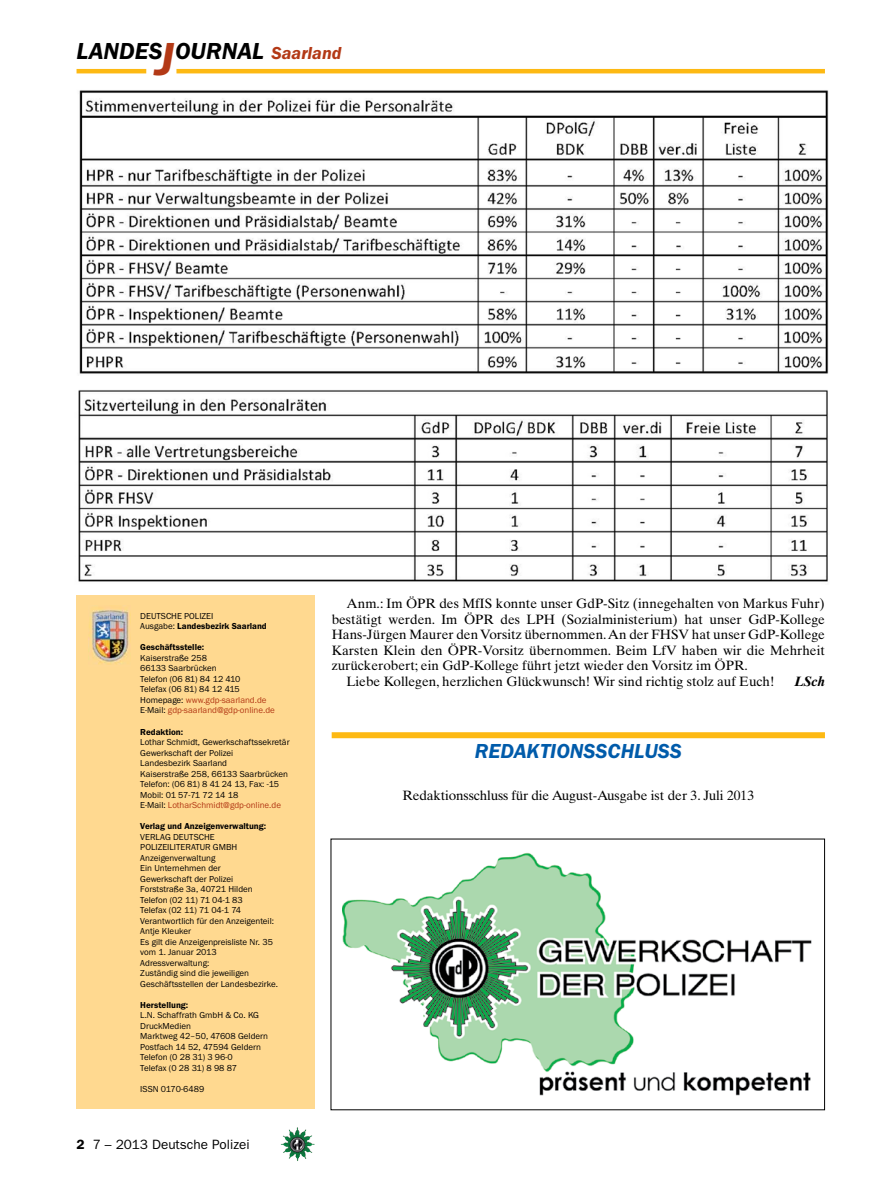
<style>
.page{position:relative;width:893px;height:1191px;background:#fff}
.page>*{position:absolute;margin:0;border:0;box-sizing:border-box;transform-origin:0 0}
.t1{font:italic 600 24px "Franklin Gothic Itc T";color:#000}
.t2{font:italic 600 21px "Franklin Gothic Itc T";color:#005baa}
.t3{font:13.5px "Times Ten";color:#000}
.t4{font:13.5px "Franklin Gothic";color:#000}
.t5{font:italic 700 13.5px "Times Ten";color:#000}
.t6{font:9px/10.5px "Franklin Gothic Itc T";color:#000}
.t7{font:600 9px "Franklin Gothic Itc T";color:#000}
.s1{font-size:48px;color:#b33916}
.s2{font-size:18px;color:#b33916}
.s3{font-weight:600}
.s4{color:#b33916}
</style>
<div class="page">
<hr style="left:77px;top:69px;width:69px;height:4px;background:#fdb913">
<hr style="left:176px;top:69px;width:649px;height:4px;background:#fdb913">
<img style="left:281px;top:1128px;width:16px;height:24px">
<div style="left:77px;top:596px;width:238px;height:513px;background:#ffd990"></div>
<img style="left:88px;top:608px;width:41px;height:56px">
<div style="left:332px;top:732px;width:493px;height:6px;background:#fdb913"></div>
<img style="left:79px;top:90px;width:750px;height:284px">
<img style="left:78px;top:390px;width:750px;height:192px">
<img style="left:342px;top:852px;width:470px;height:244px">
<h1 class="t1" style="left:77px;top:37px;width:266px">LANDES<span class="s1">J</span>OURNAL <span class="s2">SAARLAND</span></h1>
<p class="t6" style="left:140px;top:610px;width:128px">DEUTSCHE POLIZEI<br>Ausgabe: <span class="s3">Landesbezirk Saarland</span></p>
<p class="t7" style="left:140px;top:642px;width:65px">Geschäftsstelle:</p>
<p class="t6" style="left:140px;top:652px;width:136px">Kaiserstraße 258<br>66133 Saarbrücken<br>Telefon (06 81) 84 12 410<br>Telefax (06 81) 84 12 415<br>Homepage: <span class="s4">www.gdp-saarland.de<br></span>E-Mail: <span class="s4">gdp-saarland@gdp-online.de</span></p>
<p class="t7" style="left:140px;top:726px;width:44px">Redaktion:</p>
<p class="t6" style="left:140px;top:736px;width:151px">Lothar Schmidt, Gewerkschaftssekretär<br>Gewerkschaft der Polizei<br>Landesbezirk Saarland<br>Kaiserstraße 258, 66133 Saarbrücken<br>Telefon: (06 81) 8 41 24 13, Fax: -15<br>Mobil: 01 57-71 72 14 18<br>E-Mail: <span class="s4">LotharSchmidt@gdp-online.de</span></p>
<p class="t7" style="left:140px;top:821px;width:127px">Verlag und Anzeigenverwaltung:</p>
<p class="t6" style="left:140px;top:831px;width:139px">VERLAG DEUTSCHE<br>POLIZEILITERATUR GMBH<br>Anzeigenverwaltung<br>Ein Unternehmen der<br>Gewerkschaft der Polizei<br>Forststraße 3a, 40721 Hilden<br>Telefon (02 11) 71 04-1 83<br>Telefax (02 11) 71 04-1 74<br>Verantwortlich für den Anzeigenteil:<br>Antje Kleuker<br>Es gilt die Anzeigenpreisliste Nr. 35 vom 1. Januar 2013<br>Adressverwaltung:<br>Zuständig sind die jeweiligen<br>Geschäftsstellen der Landesbezirke.</p>
<p class="t7" style="left:140px;top:999px;width:50px">Herstellung:</p>
<p class="t6" style="left:140px;top:1009px;width:129px">L.N. Schaffrath GmbH &amp; Co. KG<br>DruckMedien<br>Marktweg 42–50, 47608 Geldern<br>Postfach 14 52, 47594 Geldern<br>Telefon (0 28 31) 3 96-0<br>Telefax (0 28 31) 8 98 87</p>
<p class="t6" style="left:140px;top:1083px;width:65px">ISSN 0170-6489</p>
<h3 class="t4" style="left:77px;top:1136px;width:175px"><span class="s3">2</span> 7 – 2013 Deutsche Polizei</h3>
<h3 class="t3" style="left:347px;top:595px;width:480px">Anm.: Im ÖPR des MfIS konnte unser GdP-Sitz (innegehalten von Markus Fuhr)</h3>
<h3 class="t3" style="left:332px;top:611px;width:495px">bestätigt werden. Im ÖPR des LPH (Sozialministerium) hat unser GdP-Kollege</h3>
<h3 class="t3" style="left:332px;top:626px;width:495px">Hans-Jürgen Maurer den Vorsitz übernommen. An der FHSV hat unser GdP-Kollege</h3>
<h3 class="t3" style="left:332px;top:642px;width:495px">Karsten Klein den ÖPR-Vorsitz übernommen. Beim LfV haben wir die Mehrheit</h3>
<h3 class="t3" style="left:332px;top:657px;width:418px">zurückerobert; ein GdP-Kollege führt jetzt wieder den Vorsitz im ÖPR.</h3>
<h3 class="t3" style="left:347px;top:673px;width:429px">Liebe Kollegen, herzlichen Glückwunsch! Wir sind richtig stolz auf Euch!</h3>
<h3 class="t5" style="left:795px;top:672px;width:32px">LSch</h3>
<h2 class="t2" style="left:475px;top:739px;width:14px">REDA</h2>
<h2 class="t2" style="left:527px;top:739px;width:44px">KTIONSSCHLUSS</h2>
<h3 class="t3" style="left:402px;top:787px;width:353px">Redaktionsschluss für die August-Ausgabe ist der 3. Juli 2013</h3>
</div>
